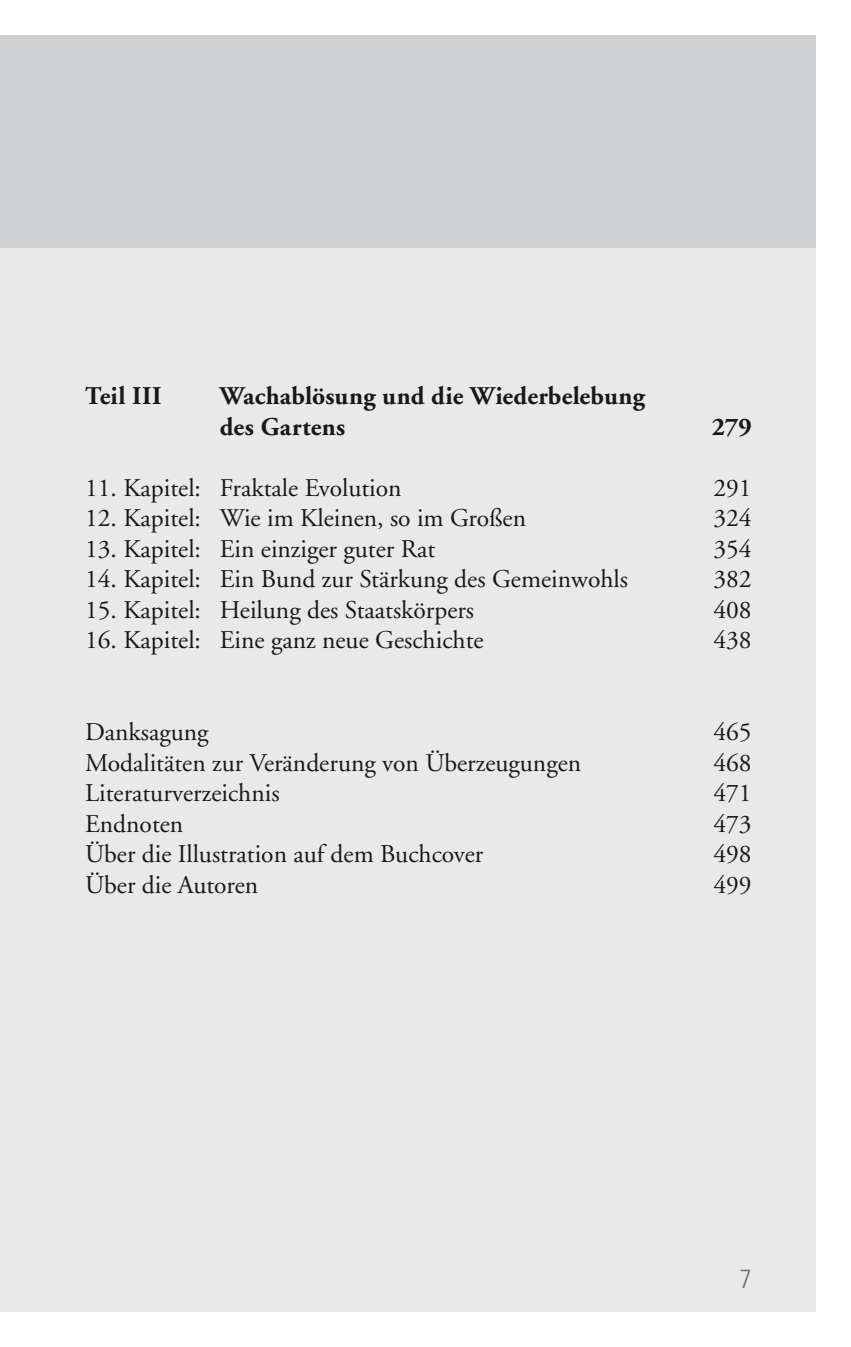
<style>
.page{position:relative;width:851px;height:1347px;background:#fff}
.page>*{position:absolute;margin:0;border:0;box-sizing:border-box;transform-origin:0 0}
.t1{font:300 condensed 26.25px "Frutiger";color:#707172}
.t2{font:25.5px "Adobe Garamond";color:#1a171b}
.t3{font:700 25.5px/30.5px "Adobe Garamond";letter-spacing:.01em;color:#1a171b}
</style>
<div class="page">
<div style="left:0;top:35px;width:815px;height:1276px;background:#e9e9ea"></div>
<div style="left:0;top:35px;width:815px;height:213px;background:#d0d1d2"></div>
<p class="t3" style="left:85px;top:381px;width:78px">Teil III</p>
<p class="t3" style="left:220px;top:381px;width:426px">Wachablösung und die Wiederbelebung des Gartens</p>
<p class="t3" style="left:711px;top:412px;width:41px">279</p>
<p class="t2" style="left:85px;top:474px;width:318px">11. Kapitel: Fraktale Evolution</p>
<p class="t2" style="left:713px;top:474px;width:40px">291</p>
<p class="t2" style="left:85px;top:505px;width:442px">12. Kapitel: Wie im Kleinen, so im Großen</p>
<p class="t2" style="left:713px;top:505px;width:40px">324</p>
<p class="t2" style="left:85px;top:535px;width:351px">13. Kapitel: Ein einziger guter Rat</p>
<p class="t2" style="left:713px;top:535px;width:40px">354</p>
<p class="t2" style="left:85px;top:566px;width:544px">14. Kapitel: Ein Bund zur Stärkung des Gemeinwohls</p>
<p class="t2" style="left:713px;top:566px;width:40px">382</p>
<p class="t2" style="left:85px;top:596px;width:390px">15. Kapitel: Heilung des Staatskörpers</p>
<p class="t2" style="left:713px;top:596px;width:40px">408</p>
<p class="t2" style="left:85px;top:626px;width:400px">16. Kapitel: Eine ganz neue Geschichte</p>
<p class="t2" style="left:713px;top:626px;width:40px">438</p>
<p class="t2" style="left:85px;top:718px;width:125px">Danksagung</p>
<p class="t2" style="left:713px;top:718px;width:40px">465</p>
<p class="t2" style="left:85px;top:748px;width:497px">Modalitäten zur Veränderung von Überzeugungen</p>
<p class="t2" style="left:713px;top:748px;width:40px">468</p>
<p class="t2" style="left:85px;top:779px;width:196px">Literaturverzeichnis</p>
<p class="t2" style="left:713px;top:779px;width:40px">471</p>
<p class="t2" style="left:85px;top:809px;width:100px">Endnoten</p>
<p class="t2" style="left:713px;top:809px;width:40px">473</p>
<p class="t2" style="left:85px;top:840px;width:399px">Über die Illustration auf dem Buchcover</p>
<p class="t2" style="left:713px;top:840px;width:40px">498</p>
<p class="t2" style="left:85px;top:870px;width:175px">Über die Autoren</p>
<p class="t2" style="left:713px;top:870px;width:40px">499</p>
<p class="t1" style="left:739px;top:1264px;width:14px">7</p>
</div>
